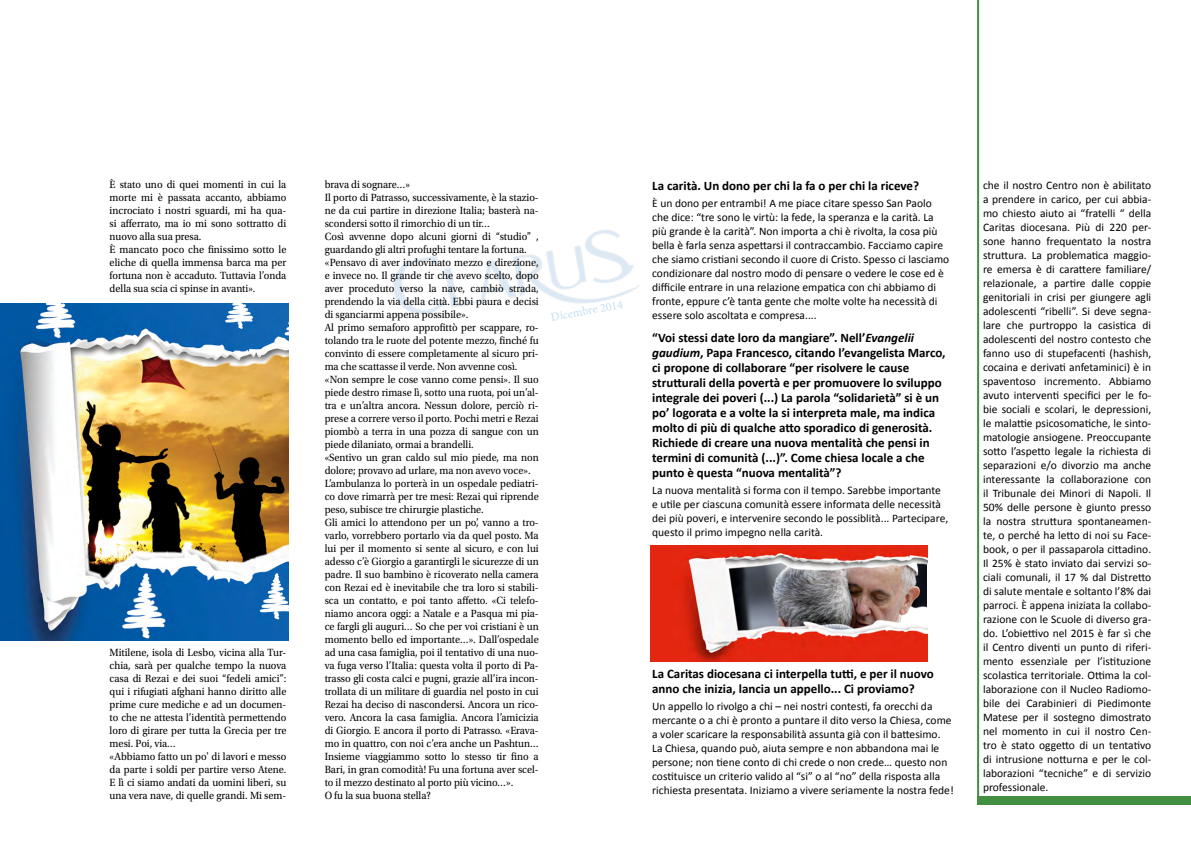
<style>
.page{position:relative;width:1191px;height:842px;background:#fff}
.page>*{position:absolute;margin:0;border:0;box-sizing:border-box;transform-origin:0 0}
.t1{font:700 13px/15px "Calibri";color:#000}
.t2{font:12px "Minion Pro";color:#c7def4}
.t3{font:11.5px/14px "Calibri";color:#000}
.t4{font:11px/13px "Utopia Std";color:#000;scale:.94 1}
.s1{font-style:italic}
</style>
<div class="page">
<img style="left:393px;top:230px;width:247px;height:85px">
<hr style="left:977px;top:0;width:2px;height:800px;background:#438f42">
<div style="left:977px;top:796px;width:214px;height:9px;background:#438f42"></div>
<img style="left:650px;top:546px;width:277px;height:115px">
<img style="left:0;top:303px;width:288px;height:337px">
<p class="t4" style="left:110px;top:178px;width:189px">È stato uno di quei momenti in cui la morte mi è passata accanto, abbiamo incrociato i nostri sguardi, mi ha qua&shy;si afferrato, ma io mi sono sottratto di nuovo alla sua presa.<br>È mancato poco che finissimo sotto le eliche di quella immensa barca ma per fortuna non è accaduto. Tuttavia l’onda della sua scia ci spinse in avanti».</p>
<p class="t4" style="left:110px;top:646px;width:189px">Mitilene, isola di Lesbo, vicina alla Tur&shy;chia, sarà per qualche tempo la nuova casa di Rezai e dei suoi “fedeli amici”: qui i rifugiati afghani hanno diritto alle prime cure mediche e ad un documen&shy;to che ne attesta l’identità permettendo loro di girare per tutta la Grecia per tre mesi. Poi, via…<br>«Abbiamo fatto un po' di lavori e messo da parte i soldi per partire verso Atene.<br>E lì ci siamo andati da uomini liberi, su una vera nave, di quelle grandi. Mi sem-</p>
<p class="t4" style="left:325px;top:178px;width:229px">brava di sognare…»<br>Il porto di Patrasso, successivamente, è la stazio&shy;ne da cui partire in direzione Italia; basterà na&shy;scondersi sotto il rimorchio di un tir…<br>Così avvenne dopo alcuni giorni di “studio” , guardando gli altri profughi tentare la fortuna. «Pensavo di aver indovinato mezzo e direzione, e invece no. Il grande tir che avevo scelto, dopo aver proceduto verso la nave, cambiò strada, prendendo la via della città. Ebbi paura e decisi di sganciarmi appena possibile».<br>Al primo semaforo approfittò per scappare, ro&shy;tolando tra le ruote del potente mezzo, finché fu convinto di essere completamente al sicuro pri&shy;ma che scattasse il verde. Non avvenne così. «Non sempre le cose vanno come pensi». Il suo piede destro rimase lì, sotto una ruota, poi un’al&shy;tra e un’altra ancora. Nessun dolore, perciò ri&shy;prese a correre verso il porto. Pochi metri e Rezai piombò a terra in una pozza di sangue con un piede dilaniato, ormai a brandelli.<br>«Sentivo un gran caldo sul mio piede, ma non dolore; provavo ad urlare, ma non avevo voce».<br>L’ambulanza lo porterà in un ospedale pediatri&shy;co dove rimarrà per tre mesi: Rezai qui riprende peso, subisce tre chirurgie plastiche.<br>Gli amici lo attendono per un po’, vanno a tro&shy;varlo, vorrebbero portarlo via da quel posto. Ma lui per il momento si sente al sicuro, e con lui adesso c’è Giorgio a garantirgli le sicurezze di un padre. Il suo bambino è ricoverato nella camera con Rezai ed è inevitabile che tra loro si stabili&shy;sca un contatto, e poi tanto affetto. «Ci telefo&shy;niamo ancora oggi: a Natale e a Pasqua mi pia&shy;ce fargli gli auguri… So che per voi cristiani è un momento bello ed importante…». Dall’ospedale ad una casa famiglia, poi il tentativo di una nuo&shy;va fuga verso l’Italia: questa volta il porto di Pa&shy;trasso gli costa calci e pugni, grazie all’ira incon&shy;trollata di un militare di guardia nel posto in cui Rezai ha deciso di nascondersi. Ancora un rico&shy;vero. Ancora la casa famiglia. Ancora l’amicizia di Giorgio. E ancora il porto di Patrasso. «Erava&shy;mo in quattro, con noi c’era anche un Pashtun… Insieme viaggiammo sotto lo stesso tir fino a Bari, in gran comodità! Fu una fortuna aver scel&shy;to il mezzo destinato al porto più vicino…».<br>O fu la sua buona stella?</p>
<p class="t2" style="left:549px;top:309px;width:75px;rotate:-10deg">Dicembre 2014</p>
<p class="t1" style="left:652px;top:178px;width:268px">La carità. Un dono per chi la fa o per chi la riceve?</p>
<p class="t3" style="left:652px;top:196px;width:299px">È un dono per entrambi! A me piace citare spesso San Paolo che dice: “tre sono le virtù: la fede, la speranza e la carità. La più grande è la carità”. Non importa a chi è rivolta, la cosa più bella è farla senza aspettarsi il contraccambio. Facciamo capire che siamo cristiani secondo il cuore di Cristo. Spesso ci lasciamo condizionare dal nostro modo di pensare o vedere le cose ed è difficile entrare in una relazione empatica con chi abbiamo di fronte, eppure c’è tanta gente che molte volte ha necessità di essere solo ascoltata e compresa....</p>
<p class="t1" style="left:652px;top:330px;width:295px">“Voi stessi date loro da mangiare”. Nell’<span class="s1">Evangelii gaudium</span>, Papa Francesco, citando l’evangelista Marco, ci propone di collaborare “per risolvere le cause strutturali della povertà e per promuovere lo sviluppo integrale dei poveri (...) La parola “solidarietà” si è un po’ logorata e a volte la si interpreta male, ma indica molto di più di qualche atto sporadico di generosità.<br>Richiede di creare una nuova mentalità che pensi in termini di comunità (...)”. Come chiesa locale a che punto è questa “nuova mentalità”?</p>
<p class="t3" style="left:652px;top:483px;width:297px">La nuova mentalità si forma con il tempo. Sarebbe importante e utile per ciascuna comunità essere informata delle necessità dei più poveri, e intervenire secondo le possiblità... Partecipare, questo il primo impegno nella carità.</p>
<p class="t1" style="left:652px;top:666px;width:283px">La Caritas diocesana ci interpella tutti, e per il nuovo anno che inizia, lancia un appello... Ci proviamo?</p>
<p class="t3" style="left:652px;top:699px;width:303px">Un appello lo rivolgo a chi – nei nostri contesti, fa orecchi da mercante o a chi è pronto a puntare il dito verso la Chiesa, come a voler scaricare la responsabilità assunta già con il battesimo.<br>La Chiesa, quando può, aiuta sempre e non abbandona mai le persone; non tiene conto di chi crede o non crede… questo non costituisce un criterio valido al “si” o al “no” della risposta alla richiesta presentata. Iniziamo a vivere seriamente la nostra fede!</p>
<p class="t3" style="left:983px;top:178px;width:170px;text-align:justify">che il nostro Centro non è abilitato a prendere in carico, per cui abbia&shy;mo chiesto aiuto ai “fratelli “ della Caritas diocesana. Più di 220 per&shy;sone hanno frequentato la nostra struttura. La problematica maggio&shy;re emersa è di carattere familiare/ relazionale, a partire dalle coppie genitoriali in crisi per giungere agli adolescenti “ribelli”. Si deve segna&shy;lare che purtroppo la casistica di adolescenti del nostro contesto che fanno uso di stupefacenti (hashish, cocaina e derivati anfetaminici) è in spaventoso incremento. Abbiamo avuto interventi specifici per le fo&shy;bie sociali e scolari, le depressioni, le malattie psicosomatiche, le sinto&shy;matologie ansiogene. Preoccupante sotto l’aspetto legale la richiesta di separazioni e/o divorzio ma anche interessante la collaborazione con il Tribunale dei Minori di Napoli. Il 50% delle persone è giunto presso la nostra struttura spontaneamen&shy;te, o perché ha letto di noi su Face&shy;book, o per il passaparola cittadino.<br>Il 25% è stato inviato dai servizi so&shy;ciali comunali, il 17 % dal Distretto di salute mentale e soltanto l’8% dai parroci. È appena iniziata la collabo&shy;razione con le Scuole di diverso gra&shy;do. L’obiettivo nel 2015 è far sì che il Centro diventi un punto di riferi&shy;mento essenziale per l’istituzione scolastica territoriale. Ottima la col&shy;laborazione con il Nucleo Radiomo&shy;bile dei Carabinieri di Piedimonte Matese per il sostegno dimostrato nel momento in cui il nostro Cen&shy;tro è stato oggetto di un tentativo di intrusione notturna e per le col&shy;laborazioni “tecniche” e di servizio professionale.</p>
</div>
